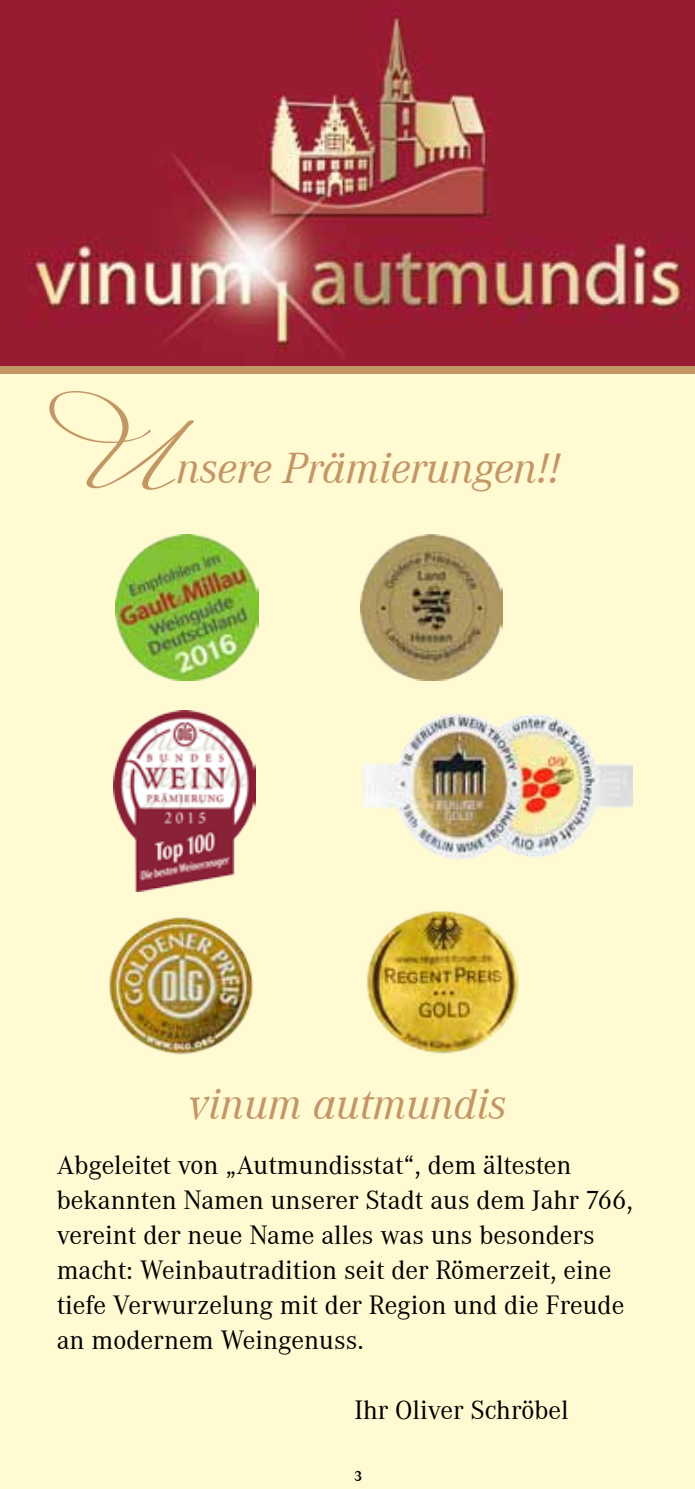
<style>
.page{position:relative;width:695px;height:1489px;background:#fff}
.page>*{position:absolute;margin:0;border:0;box-sizing:border-box;transform-origin:0 0}
.t1{font:120px "Miss Le Gatees";color:#c39666;scale:1.5 1}
.t2{font:45px "Corpo A Italic";color:#c39666}
.t3{font:27.5px/35px "Corporate A";color:#000}
.t4{font:15px "Corpo A Bold";color:#000}
</style>
<div class="page">
<div style="left:0;top:0;width:694px;height:1488px;background:#fffad1"></div>
<img style="left:1px;top:0;width:693px;height:366px">
<div style="left:0;top:366px;width:694px;height:7px;background:#c39666"></div>
<img style="left:116px;top:534px;width:142px;height:146px">
<img style="left:360px;top:534px;width:142px;height:146px">
<img style="left:113px;top:710px;width:142px;height:181px">
<img style="left:362px;top:713px;width:270px;height:146px">
<img style="left:109px;top:917px;width:144px;height:138px">
<img style="left:366px;top:911px;width:153px;height:143px">
<h1 class="t1" style="left:57px;top:371px;width:81px">U</h1>
<h2 class="t2" style="left:176px;top:443px;width:385px">nsere Prämierungen!!</h2>
<h2 class="t2" style="left:189px;top:1078px;width:319px">vinum autmundis</h2>
<p class="t3" style="left:57px;top:1147px;width:577px">Abgeleitet von „Autmundisstat“, dem ältesten bekannten Namen unserer Stadt aus dem Jahr 766, vereint der neue Name alles was uns besonders macht: Weinbautradition seit der Römerzeit, eine tiefe Verwurzelung mit der Region und die Freude an modernem Weingenuss.</p>
<p class="t3" style="left:354px;top:1392px;width:216px">Ihr Oliver Schröbel</p>
<p class="t4" style="left:354px;top:1467px;width:10px">3</p>
</div>
